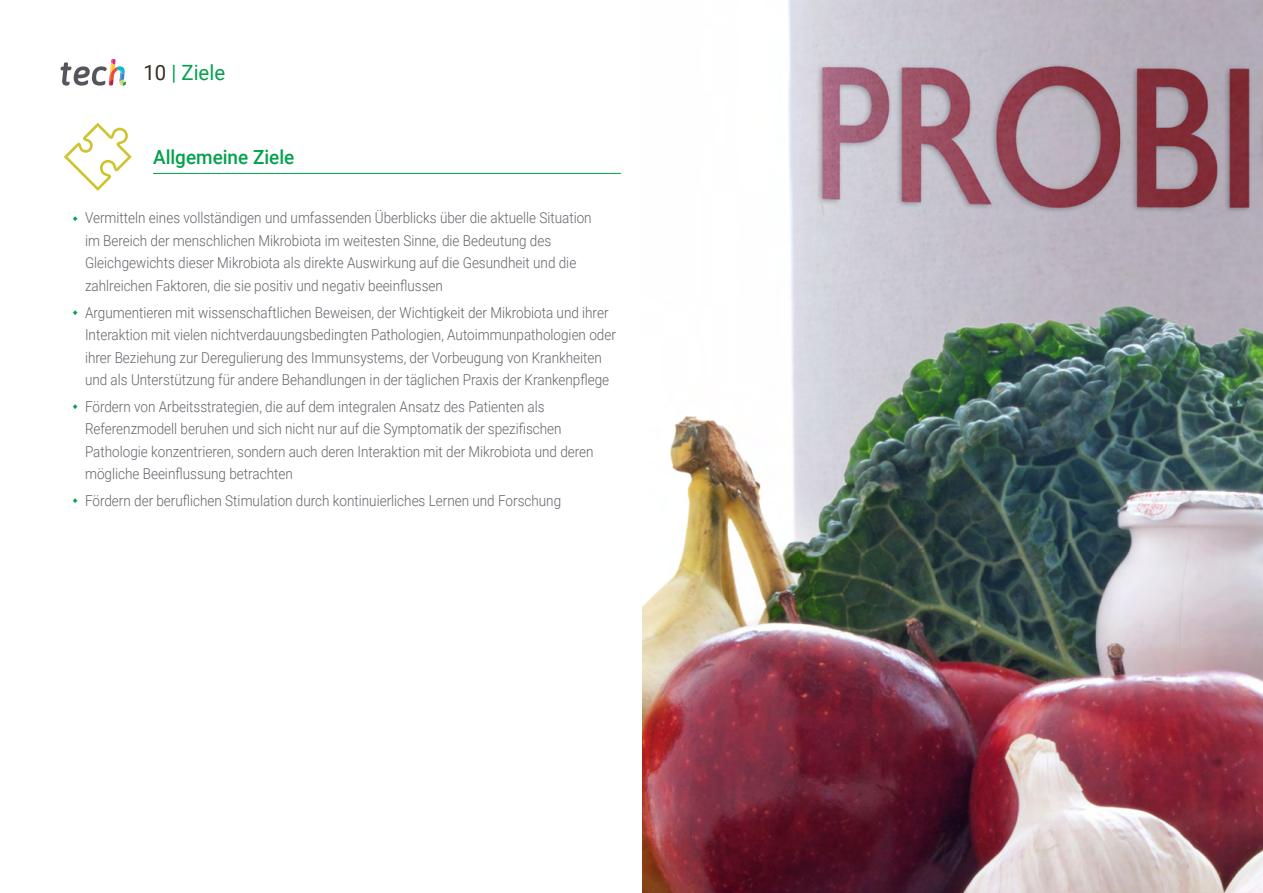
<style>
.page{position:relative;width:1263px;height:893px;background:#fff}
.page>*{position:absolute;margin:0;border:0;box-sizing:border-box;transform-origin:0 0}
.t1{font:21px "Roboto";color:#04a14d}
.t2{font:500 19.5px "Roboto";color:#04a14d}
.t3{font:300 15px/22.5px "Roboto";color:#61646a;scale:.9 1}
.s1{color:#312e20}
</style>
<div class="page">
<hr style="left:153px;top:173px;width:468px;height:1px;background:#04a14d">
<svg style="left:64px;top:123px;width:68px;height:68px"></svg>
<img style="left:642px;top:0;width:621px;height:893px">
<svg style="left:61px;top:59px;width:65px;height:27px"></svg>
<h1 class="t1" style="left:144px;top:57px;width:83px"><span class="s1">10</span> | Ziele</h1>
<h2 class="t2" style="left:153px;top:144px;width:143px">Allgemeine Ziele</h2>
<p class="t3" style="left:85px;top:206px;width:564px">Vermitteln eines vollständigen und umfassenden Überblicks über die aktuelle Situation im Bereich der menschlichen Mikrobiota im weitesten Sinne, die Bedeutung des Gleichgewichts dieser Mikrobiota als direkte Auswirkung auf die Gesundheit und die zahlreichen Faktoren, die sie positiv und negativ beeinflussen</p>
<p class="t3" style="left:85px;top:300px;width:591px">Argumentieren mit wissenschaftlichen Beweisen, der Wichtigkeit der Mikrobiota und ihrer Interaktion mit vielen nichtverdauungsbedingten Pathologien, Autoimmunpathologien oder ihrer Beziehung zur Deregulierung des Immunsystems, der Vorbeugung von Krankheiten und als Unterstützung für andere Behandlungen in der täglichen Praxis der Krankenpflege</p>
<p class="t3" style="left:85px;top:395px;width:567px">Fördern von Arbeitsstrategien, die auf dem integralen Ansatz des Patienten als Referenzmodell beruhen und sich nicht nur auf die Symptomatik der spezifischen Pathologie konzentrieren, sondern auch deren Interaktion mit der Mikrobiota und deren mögliche Beeinflussung betrachten</p>
<p class="t3" style="left:85px;top:489px;width:530px">Fördern der beruflichen Stimulation durch kontinuierliches Lernen und Forschung</p>
</div>
